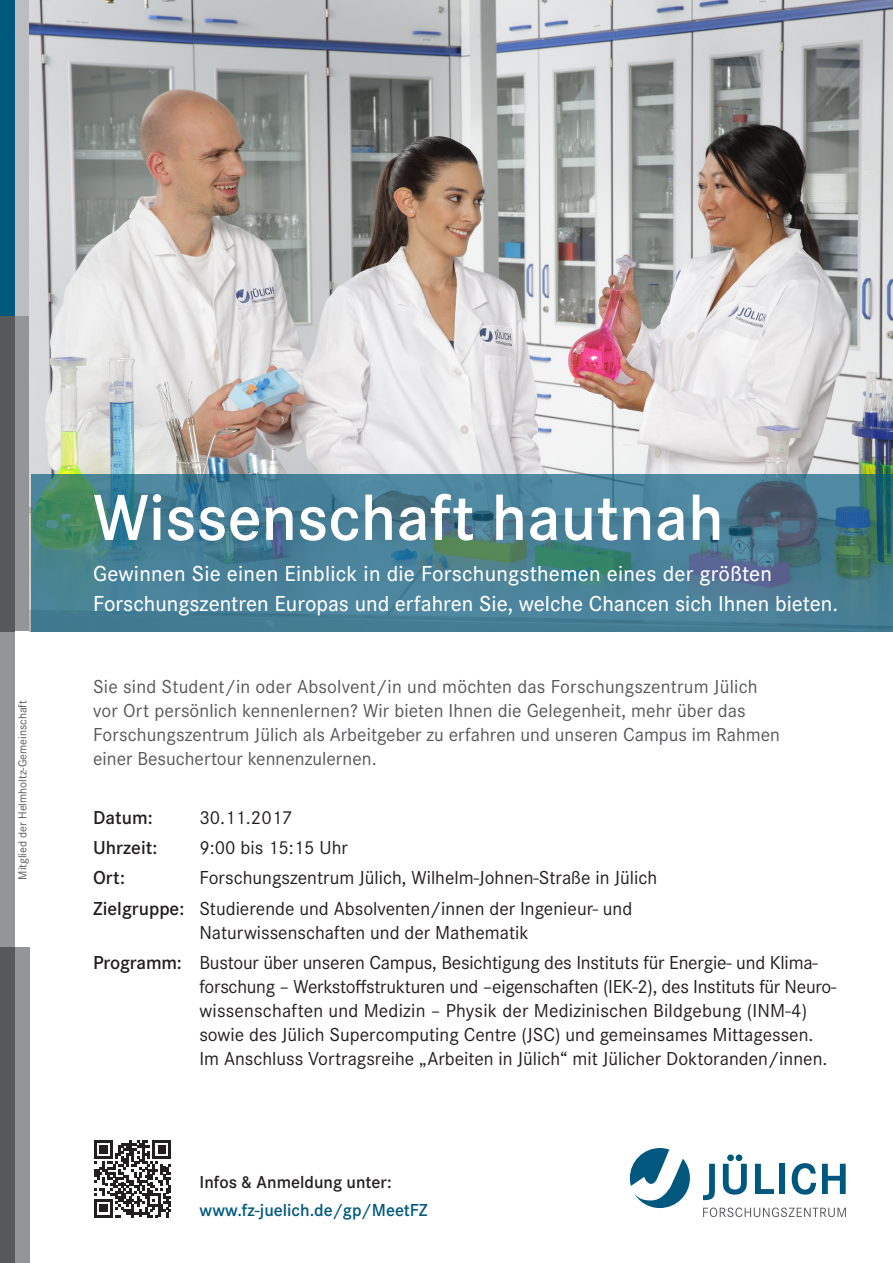
<style>
.page{position:relative;width:893px;height:1263px;background:#fff}
.page>*{position:absolute;margin:0;border:0;box-sizing:border-box;transform-origin:0 0}
.t1{font:600 67.5px "Corporate S";color:#fff}
.t2{font:500 22.5px/30px "Corporate S";color:#fff}
.t3{font:19.5px/24px "Corporate S";color:#231f20}
.t4{font:19.5px/24px "Corporate S";letter-spacing:.005em;color:#57585a}
.t5{font:600 19.5px "Corporate S";color:#231f20}
.t6{font:600 18px "Corporate S";color:#00587e}
.t7{font:600 18px "Corporate S";color:#231f20}
.t8{font:12px "Corporate S";color:#57585a}
.s1{font-weight:600}
</style>
<div class="page">
<div style="left:15px;top:316px;width:15px;height:315px;background:#939598"></div>
<div style="left:15px;top:947px;width:15px;height:316px;background:#939598"></div>
<div style="left:0;top:631px;width:15px;height:316px;background:#939598"></div>
<div style="left:0;top:0;width:15px;height:316px;background:#00587e"></div>
<div style="left:0;top:316px;width:15px;height:315px;background:#57585a"></div>
<div style="left:0;top:947px;width:15px;height:316px;background:#57585a"></div>
<div style="left:15px;top:0;width:15px;height:316px;background:#bcbdc0"></div>
<svg style="left:630px;top:1148px;width:60px;height:60px"></svg>
<svg style="left:703px;top:1164px;width:12px;height:36px"></svg>
<svg style="left:723px;top:1154px;width:24px;height:40px"></svg>
<svg style="left:755px;top:1164px;width:19px;height:30px"></svg>
<div style="left:779px;top:1164px;width:6px;height:30px;background:#00587e"></div>
<svg style="left:792px;top:1163px;width:24px;height:31px"></svg>
<svg style="left:822px;top:1164px;width:24px;height:30px"></svg>
<svg style="left:703px;top:1207px;width:143px;height:10px"></svg>
<img style="left:30px;top:0;width:863px;height:631px">
<svg style="left:31px;top:474px;width:862px;height:157px;background:#477e90"></svg>
<svg style="left:94px;top:1140px;width:77px;height:77px"></svg>
<p class="t8" style="left:15px;top:879px;width:181px;rotate:-90deg">Mitglied der Helmholtz-Gemeinschaft</p>
<h1 class="t1" style="left:93px;top:479px;width:632px">Wissenschaft hautnah</h1>
<p class="t2" style="left:93px;top:557px;width:746px">Gewinnen Sie einen Einblick in die Forschungsthemen eines der größten<br>Forschungszentren Europas und erfahren Sie, welche Chancen sich Ihnen bieten.</p>
<p class="t4" style="left:93px;top:674px;width:688px">Sie sind Student/in oder Absolvent/in und möchten das Forschungszentrum Jülich vor Ort persönlich kennenlernen? Wir bieten Ihnen die Gelegenheit, mehr über das Forschungszentrum Jülich als Arbeitgeber zu erfahren und unseren Campus im Rahmen einer Besuchertour kennenzulernen.</p>
<p class="t5" style="left:93px;top:806px;width:61px">Datum:</p>
<p class="t3" style="left:199px;top:804px;width:95px">30.11.2017</p>
<p class="t5" style="left:93px;top:836px;width:66px">Uhrzeit:</p>
<p class="t3" style="left:199px;top:835px;width:150px">9:00 bis 15:15 Uhr</p>
<p class="t5" style="left:93px;top:867px;width:33px">Ort:</p>
<p class="t3" style="left:93px;top:862px;width:566px;line-height:30.5px;text-indent:106px">Forschungszentrum Jülich, Wilhelm-Johnen-Straße in Jülich<br><span class="s1">Zielgruppe:</span> Studierende und Absolventen/innen der Ingenieur- und</p>
<p class="t3" style="left:93px;top:916px;width:726px;line-height:30.5px;text-indent:106px">Naturwissenschaften und der Mathematik<br><span class="s1">Programm:</span> Bustour über unseren Campus, Besichtigung des Instituts für Energie- und Klima-</p>
<p class="t3" style="left:199px;top:974px;width:639px">forschung – Werkstoffstrukturen und –eigenschaften (IEK-2), des Instituts für Neuro&shy;wissenschaften und Medizin – Physik der Medizinischen Bildgebung (INM-4) sowie des Jülich Supercomputing Centre (JSC) und gemeinsames Mittagessen.<br>Im Anschluss Vortragsreihe „Arbeiten in Jülich“ mit Jülicher Doktoranden/innen.</p>
<p class="t7" style="left:200px;top:1171px;width:193px">Infos &amp; Anmeldung unter:</p>
<p class="t6" style="left:200px;top:1200px;width:230px">www.fz-juelich.de/gp/MeetFZ</p>
</div>
